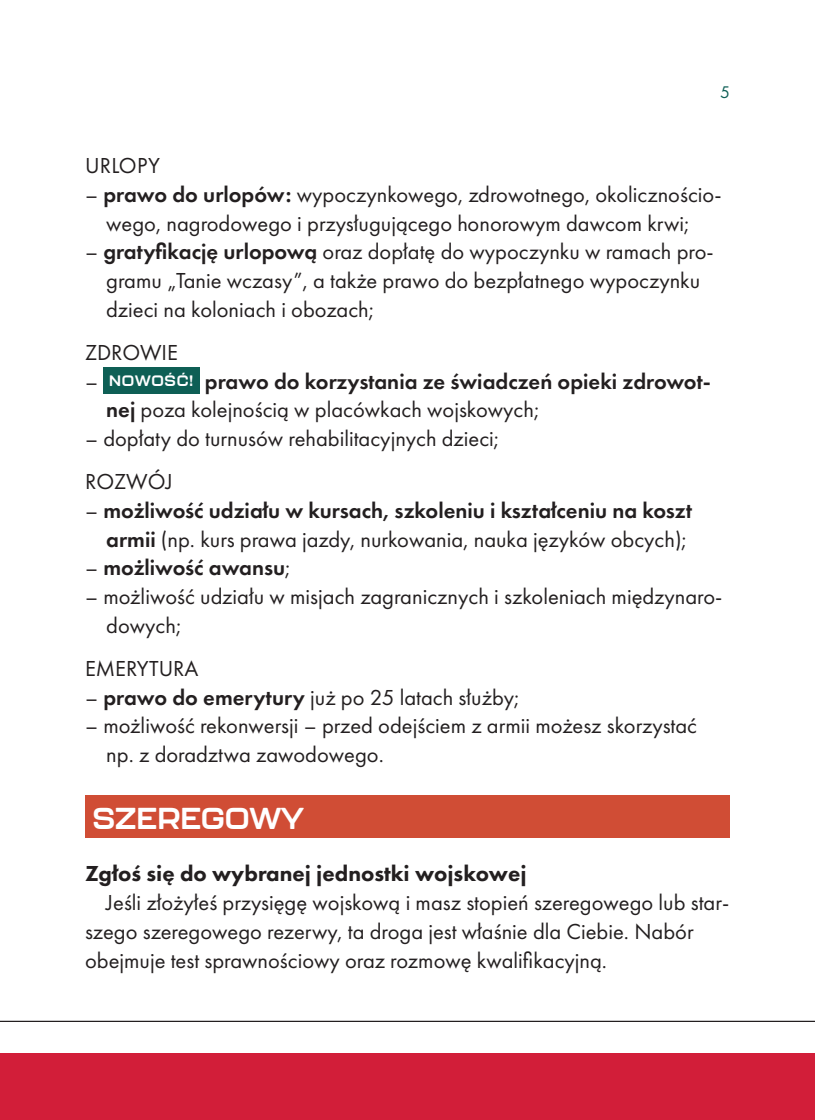
<style>
.page{position:relative;width:815px;height:1120px;background:#fff}
.page>*{position:absolute;margin:0;border:0;box-sizing:border-box;transform-origin:0 0}
.ul_tytuł{font:700 30px "Kallisto";color:#fff}
.ul_wypunktowanie_1{font:22.5px/28.8px "Futura PT";color:#231f20}
.ul_wypunktowanie_1-2{font:600 22.5px/28.8px "Futura PT";color:#231f20}
.ul_podstawowy{font:22.5px/28.8px "Futura PT";color:#231f20}
.ul_wyroznienie{font:800 22.5px "Futura PT";color:#231f20}
.t1{font:17.5px "Futura PT";color:#0e5f55}
.t2{font:700 15px "Kallisto";letter-spacing:.05em;color:#fff}
.s1{font-weight:600}
.s2{font-weight:400}
</style>
<div class="page">
<div style="left:0;top:1053px;width:815px;height:67px;background:#d21e39"></div>
<hr style="left:0;top:1020px;width:815px;height:2px;background:#231f20">
<div style="left:103px;top:367px;width:97px;height:26px;background:#0e5f55"></div>
<div style="left:85px;top:796px;width:645px;height:42px;background:#d04d35"></div>
<p class="t1" style="left:720px;top:82px;width:11px">5</p>
<p class="ul_podstawowy" style="left:85px;top:151px;width:76px">URLOPY</p>
<p class="ul_wypunktowanie_1" style="left:85px;top:180px;width:638px;text-align:center">– <span class="s1">prawo do urlopów:</span> wypoczynkowego, zdrowotnego, okolicznościo&shy;wego, nagrodowego i przysługującego honorowym dawcom krwi;</p>
<p class="ul_wypunktowanie_1" style="left:106px;top:237px;width:609px;text-indent:-21px">– <span class="s1">gratyfikację urlopową</span> oraz dopłatę do wypoczynku w ramach pro&shy;gramu „Tanie wczasy”, a także prawo do bezpłatnego wypoczynku dzieci na koloniach i obozach;</p>
<p class="ul_podstawowy" style="left:85px;top:338px;width:94px">ZDROWIE</p>
<p class="ul_wypunktowanie_1" style="left:85px;top:367px;width:15px">–</p>
<p class="t2" style="left:109px;top:372px;width:86px">NOWOŚĆ!</p>
<p class="ul_wypunktowanie_1-2" style="left:106px;top:366px;width:606px;text-indent:99px">prawo do korzystania ze świadczeń opieki zdrowot&shy;nej <span class="s2">poza kolejnością w placówkach wojskowych;</span></p>
<p class="ul_wypunktowanie_1" style="left:85px;top:424px;width:416px">– dopłaty do turnusów rehabilitacyjnych dzieci;</p>
<p class="ul_podstawowy" style="left:85px;top:467px;width:89px">ROZWÓJ</p>
<p class="ul_wypunktowanie_1-2" style="left:85px;top:496px;width:609px;text-align:right"><span class="s2">–</span> możliwość udziału w kursach, szkoleniu i kształceniu na koszt armii <span class="s2">(np. kurs prawa jazdy, nurkowania, nauka języków obcych);</span></p>
<p class="ul_wypunktowanie_1-2" style="left:85px;top:553px;width:207px"><span class="s2">–</span> możliwość awansu<span class="s2">;</span></p>
<p class="ul_wypunktowanie_1" style="left:106px;top:582px;width:618px;text-indent:-21px">– możliwość udziału w misjach zagranicznych i szkoleniach międzynaro&shy;dowych;</p>
<p class="ul_podstawowy" style="left:85px;top:654px;width:115px">EMERYTURA</p>
<p class="ul_wypunktowanie_1" style="left:85px;top:682px;width:436px">– <span class="s1">prawo do emerytury</span> już po 25 latach służby;</p>
<p class="ul_wypunktowanie_1" style="left:106px;top:711px;width:592px;text-indent:-21px">– możliwość rekonwersji – przed odejściem z armii możesz skorzystać np. z doradztwa zawodowego.</p>
<p class="ul_tytuł" style="left:93px;top:800px;width:213px">SZEREGOWY</p>
<p class="ul_wyroznienie" style="left:85px;top:859px;width:443px">Zgłoś się do wybranej jednostki wojskowej</p>
<p class="ul_podstawowy" style="left:85px;top:888px;width:646px;text-indent:21px">Jeśli złożyłeś przysięgę wojskową i masz stopień szeregowego lub star&shy;szego szeregowego rezerwy, ta droga jest właśnie dla Ciebie. Nabór obejmuje test sprawnościowy oraz rozmowę kwalifikacyjną.</p>
</div>
